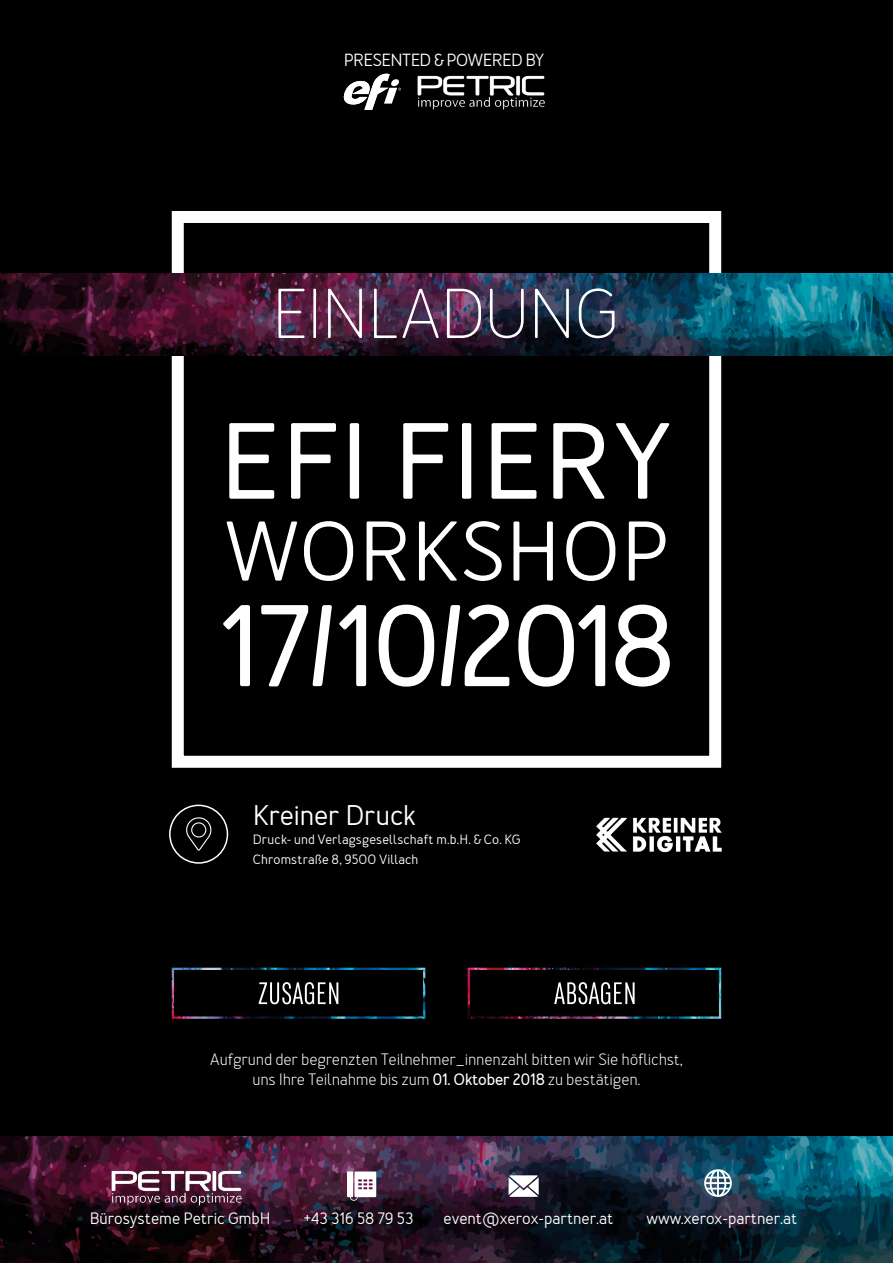
<style>
.page{position:relative;width:893px;height:1263px;background:#fff}
.page>*{position:absolute;margin:0;border:0;box-sizing:border-box;transform-origin:0 0}
.t1{font:500 28.5px "Merlo";letter-spacing:-.005em;color:#fff}
.t2{font:500 17.55px "Merlo";letter-spacing:-.035em;color:#fff}
.t3{font:16.5px/19.8px "Merlo";letter-spacing:-.01em;color:#fff;text-align:center}
.t4{font:500 16.5px "Merlo";color:#fff}
.t5{font:500 13.5px/19.5px "Merlo";letter-spacing:.01em;color:#fff}
.s1{font-weight:700}
</style>
<div class="page">
<img style="left:0;top:1136px;width:893px;height:127px">
<div style="left:0;top:0;width:893px;height:1136px;background:#000"></div>
<div style="left:172px;top:211px;width:549px;height:557px;border:12px solid #fff"></div>
<img style="left:0;top:273px;width:893px;height:83px">
<img style="left:278px;top:288px;width:336px;height:50px">
<img style="left:106px;top:1169px;width:140px;height:37px">
<svg style="left:347px;top:1171px;width:29px;height:30px"></svg>
<svg style="left:509px;top:1175px;width:30px;height:22px"></svg>
<svg style="left:704px;top:1169px;width:28px;height:28px"></svg>
<svg style="left:343px;top:74px;width:58px;height:36px"></svg>
<img style="left:417px;top:75px;width:128px;height:35px">
<svg style="left:223px;top:423px;width:447px;height:264px"></svg>
<img style="left:172px;top:968px;width:253px;height:51px">
<img style="left:468px;top:968px;width:253px;height:51px">
<div style="left:169px;top:805px;width:59px;height:59px;border:2px solid #fff;border-radius:50%"></div>
<svg style="left:186px;top:817px;width:25px;height:34px"></svg>
<img style="left:596px;top:817px;width:126px;height:35px">
<p class="t2" style="left:344px;top:50px;width:202px">PRESENTED &amp; POWERED BY</p>
<h1 class="t1" style="left:253px;top:798px;width:164px">Kreiner Druck</h1>
<p class="t5" style="left:253px;top:830px;width:269px">Druck- und Verlagsgesellschaft m.b.H. &amp; Co. KG<br>Chromstraße 8, 9500 Villach</p>
<p class="t3" style="left:210px;top:1050px;width:475px">Aufgrund der begrenzten Teilnehmer_innenzahl bitten wir Sie höflichst, uns Ihre Teilnahme bis zum <span class="s1">01. Oktober 2018</span> zu bestätigen.</p>
<p class="t4" style="left:90px;top:1209px;width:182px">Bürosysteme Petric GmbH</p>
<p class="t4" style="left:304px;top:1209px;width:111px">+43 316 58 79 53</p>
<p class="t4" style="left:443px;top:1209px;width:172px">event@xerox-partner.at</p>
<p class="t4" style="left:647px;top:1209px;width:152px">www.xerox-partner.at</p>
</div>
